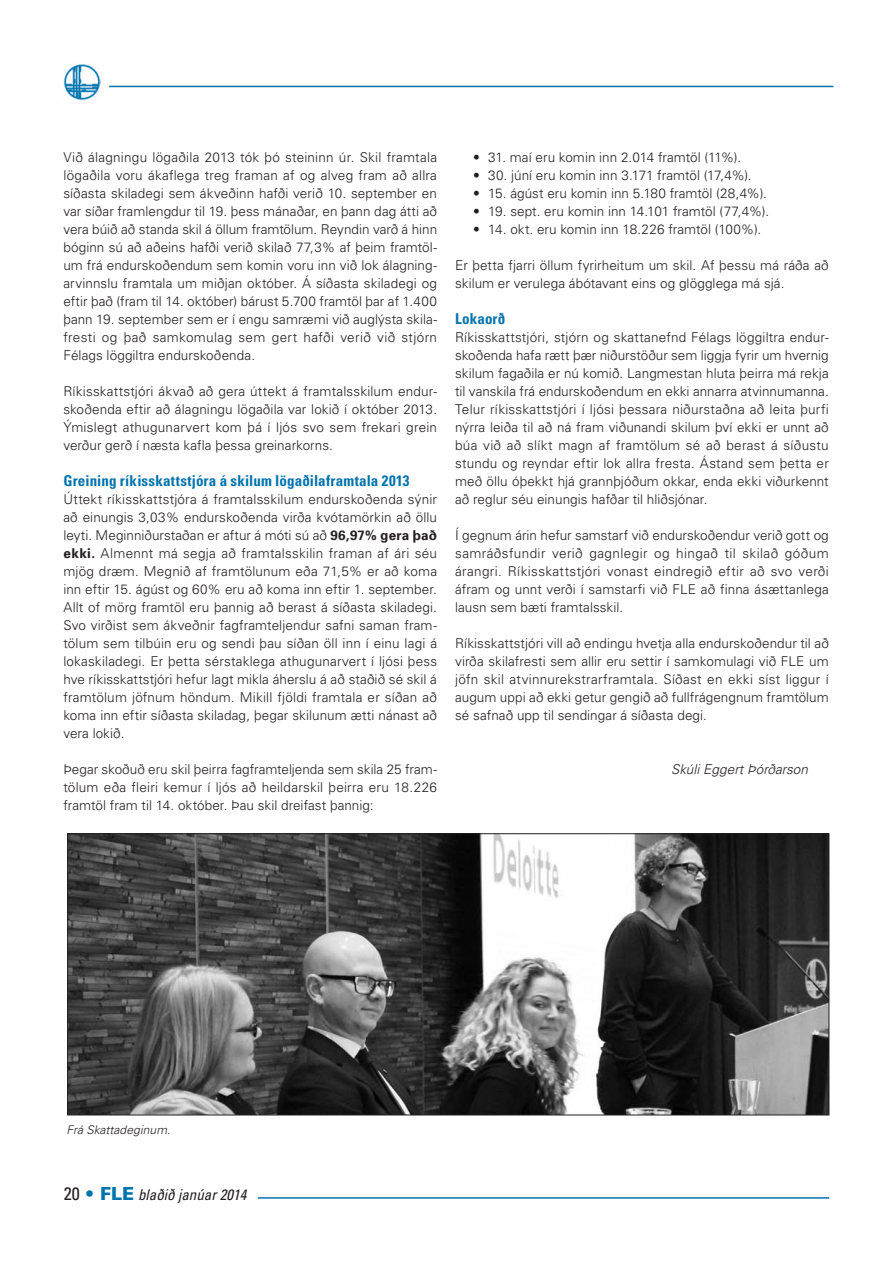
<style>
.page{position:relative;width:893px;height:1263px;background:#fff}
.page>*{position:absolute;margin:0;border:0;box-sizing:border-box;transform-origin:0 0}
.t1{font:700 condensed 15px "Univers";letter-spacing:.01em;color:#0073ae}
.t2{font:italic condensed 15px "Univers";color:#231f20}
.t3{font:300 13.5px/18px "Univers";letter-spacing:.005em;color:#231f20;text-align:justify}
.t4{font:italic 300 13.5px "Univers";letter-spacing:.005em;color:#231f20}
.t5{font:italic 300 12px "Univers";letter-spacing:.005em;color:#231f20}
.s1{font-weight:700}
.s2{font-style:normal;font-size:18px}
.s3{font-weight:900;font-style:normal;font-stretch:normal;font-size:18px;color:#0073ae}
</style>
<div class="page">
<hr style="left:109px;top:86px;width:724px;height:1px;background:#0073ae">
<hr style="left:258px;top:1197px;width:571px;height:2px;background:#0073ae">
<img style="left:64px;top:64px;width:36px;height:36px">
<img style="left:69px;top:835px;width:758px;height:278px">
<p class="t3" style="left:63px;top:148px;width:375px">Við álagningu lögaðila 2013 tók þó steininn úr. Skil framtala lögaðila voru ákaflega treg framan af og alveg fram að allra síðasta skiladegi sem ákveðinn hafði verið 10. september en var síðar framlengdur til 19. þess mánaðar, en þann dag átti að vera búið að standa skil á öllum framtölum. Reyndin varð á hinn bóginn sú að aðeins hafði verið skilað 77,3% af þeim framtöl&shy;um frá endurskoðendum sem komin voru inn við lok álagning&shy;arvinnslu framtala um miðjan október. Á síðasta skiladegi og eftir það (fram til 14. október) bárust 5.700 framtöl þar af 1.400 þann 19. september sem er í engu samræmi við auglýsta skila&shy;fresti og það samkomulag sem gert hafði verið við stjórn Félags löggiltra endurskoðenda.</p>
<p class="t3" style="left:63px;top:382px;width:375px">Ríkisskattstjóri ákvað að gera úttekt á framtalsskilum endur&shy;skoðenda eftir að álagningu lögaðila var lokið í október 2013.<br>Ýmislegt athugunarvert kom þá í ljós svo sem frekari grein verður gerð í næsta kafla þessa greinarkorns.</p>
<p class="t1" style="left:63px;top:471px;width:347px">Greining ríkisskattstjóra á skilum lögaðilaframtala 2013</p>
<p class="t3" style="left:63px;top:490px;width:375px">Úttekt ríkisskattstjóra á framtalsskilum endurskoðenda sýnir að einungis 3,03% endurskoðenda virða kvótamörkin að öllu leyti. Meginniðurstaðan er aftur á móti sú að <span class="s1">96,97% gera það ekki.</span> Almennt má segja að framtalsskilin framan af ári séu mjög dræm. Megnið af framtölunum eða 71,5% er að koma inn eftir 15. ágúst og 60% eru að koma inn eftir 1. september.<br>Allt of mörg framtöl eru þannig að berast á síðasta skiladegi.<br>Svo virðist sem ákveðnir fagframteljendur safni saman fram&shy;tölum sem tilbúin eru og sendi þau síðan öll inn í einu lagi á lokaskiladegi. Er þetta sérstaklega athugunarvert í ljósi þess hve ríkisskattstjóri hefur lagt mikla áherslu á að staðið sé skil á framtölum jöfnum höndum. Mikill fjöldi framtala er síðan að koma inn eftir síðasta skiladag, þegar skilunum ætti nánast að vera lokið.</p>
<p class="t3" style="left:63px;top:760px;width:375px">Þegar skoðuð eru skil þeirra fagframteljenda sem skila 25 fram&shy;tölum eða fleiri kemur í ljós að heildarskil þeirra eru 18.226 framtöl fram til 14. október. Þau skil dreifast þannig:</p>
<p class="t3" style="left:473px;top:148px;width:270px">• 31. maí eru komin inn 2.014 framtöl (11%).</p>
<p class="t3" style="left:473px;top:166px;width:280px">• 30. júní eru komin inn 3.171 framtöl (17,4%).</p>
<p class="t3" style="left:473px;top:184px;width:295px">• 15. ágúst eru komin inn 5.180 framtöl (28,4%).</p>
<p class="t3" style="left:473px;top:202px;width:297px">• 19. sept. eru komin inn 14.101 framtöl (77,4%).</p>
<p class="t3" style="left:473px;top:220px;width:290px">• 14. okt. eru komin inn 18.226 framtöl (100%).</p>
<p class="t3" style="left:455px;top:256px;width:375px">Er þetta fjarri öllum fyrirheitum um skil. Af þessu má ráða að skilum er verulega ábótavant eins og glögglega má sjá.</p>
<p class="t1" style="left:455px;top:309px;width:52px">Lokaorð</p>
<p class="t3" style="left:455px;top:328px;width:375px">Ríkisskattstjóri, stjórn og skattanefnd Félags löggiltra endur&shy;skoðenda hafa rætt þær niðurstöður sem liggja fyrir um hvernig skilum fagaðila er nú komið. Langmestan hluta þeirra má rekja til vanskila frá endurskoðendum en ekki annarra atvinnumanna.<br>Telur ríkisskattstjóri í ljósi þessara niðurstaðna að leita þurfi nýrra leiða til að ná fram viðunandi skilum því ekki er unnt að búa við að slíkt magn af framtölum sé að berast á síðustu stundu og reyndar eftir lok allra fresta. Ástand sem þetta er með öllu óþekkt hjá grannþjóðum okkar, enda ekki viðurkennt að reglur séu einungis hafðar til hliðsjónar.</p>
<p class="t3" style="left:455px;top:526px;width:375px">Í gegnum árin hefur samstarf við endurskoðendur verið gott og samráðsfundir verið gagnlegir og hingað til skilað góðum árangri. Ríkisskattstjóri vonast eindregið eftir að svo verði áfram og unnt verði í samstarfi við FLE að finna ásættanlega lausn sem bæti framtalsskil.</p>
<p class="t3" style="left:455px;top:634px;width:375px">Ríkisskattstjóri vill að endingu hvetja alla endurskoðendur til að virða skilafresti sem allir eru settir í samkomulagi við FLE um jöfn skil atvinnurekstrarframtala. Síðast en ekki síst liggur í augum uppi að ekki getur gengið að fullfrágengnum framtölum sé safnað upp til sendingar á síðasta degi.</p>
<p class="t4" style="left:671px;top:761px;width:138px">Skúli Eggert Þórðarson</p>
<p class="t5" style="left:67px;top:1122px;width:105px">Frá Skattadeginum.</p>
<p class="t2" style="left:64px;top:1185px;width:184px"><span class="s2">20</span> <span class="s3">• FLE</span> blaðið janúar 2014</p>
</div>
